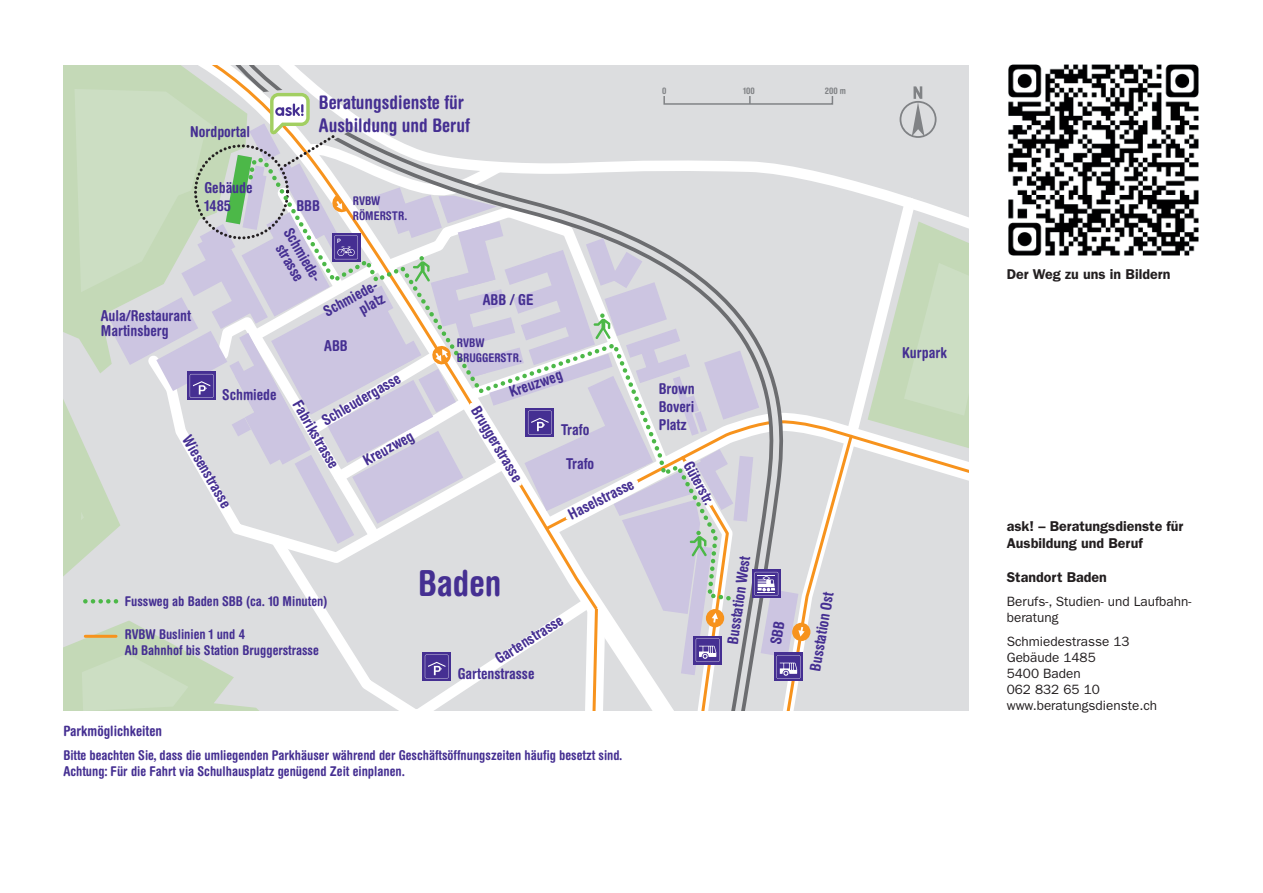
<style>
.page{position:relative;width:1263px;height:893px;background:#fff}
.page>*{position:absolute;margin:0;border:0;box-sizing:border-box;transform-origin:0 0}
.t1{font:700 condensed 36px "Helvetica Rounded LT Std";color:#452f92}
.t2{font:700 condensed 18.75px/22.5px "Helvetica Rounded LT Std";color:#452f92}
.t3{font:700 condensed 15px/18px "Helvetica Rounded LT Std";color:#452f92}
.t4{font:600 14.25px/17.1px "ITC Franklin Gothic Std";color:#231f20}
.t5{font:700 condensed 14.25px "Helvetica Rounded LT Std";color:#452f92}
.t6{font:700 condensed 13.5px/16.2px "Helvetica Rounded LT Std";color:#452f92}
.t7{font:13.5px/16.2px "ITC Franklin Gothic Std";color:#231f20}
.t8{font:700 condensed 12px/14.4px "Helvetica Rounded LT Std";color:#452f92}
.t9{font:700 condensed 9px "Helvetica Rounded LT Std";color:#808285}
</style>
<div class="page">
<svg style="left:922px;top:533px;width:47px;height:20px"></svg>
<div style="left:855px;top:245px;width:67px;height:466px;background:#dcdddf"></div>
<svg style="left:792px;top:65px;width:177px;height:180px;background:#dedfe1"></svg>
<svg style="left:855px;top:419px;width:114px;height:114px;background:#e1dfde"></svg>
<svg style="left:899px;top:86px;width:37px;height:52px;background:#c6c7c9"></svg>
<svg style="left:868px;top:221px;width:101px;height:232px;background:#d1dec9"></svg>
<img style="left:1008px;top:64px;width:191px;height:192px">
<svg style="left:63px;top:73px;width:792px;height:638px;background:#d6d7d9"></svg>
<p class="t3" style="left:190px;top:122px;width:61px">Nordportal</p>
<p class="t3" style="left:205px;top:178px;width:50px">Gebäude<br>1485</p>
<p class="t3" style="left:101px;top:308px;width:92px;line-height:15px">Aula/Restaurant<br>Martinsberg</p>
<p class="t2" style="left:319px;top:91px;width:152px">Beratungsdienste für<br>Ausbildung und Beruf</p>
<p class="t3" style="left:296px;top:196px;width:25px">BBB</p>
<p class="t8" style="left:353px;top:194px;width:56px">RVBW<br>RÖMERSTR.</p>
<p class="t3" style="left:295px;top:225px;width:63px;line-height:15px;text-align:center;rotate:60deg">Schmiede&shy;strasse</p>
<p class="t3" style="left:321px;top:305px;width:63px;line-height:15.1px;text-align:right;rotate:-29deg">Schmiede&shy;platz</p>
<p class="t3" style="left:324px;top:336px;width:25px">ABB</p>
<p class="t3" style="left:483px;top:291px;width:52px">ABB / GE</p>
<p class="t8" style="left:457px;top:336px;width:66px">RVBW<br>BRUGGERSTR.</p>
<p class="t3" style="left:222px;top:385px;width:56px">Schmiede</p>
<p class="t3" style="left:195px;top:432px;width:82px;rotate:60deg">Wiesenstrasse</p>
<p class="t3" style="left:318px;top:413px;width:90px;rotate:-30deg">Schleudergasse</p>
<p class="t3" style="left:305px;top:397px;width:77px;rotate:60deg">Fabrikstrasse</p>
<p class="t3" style="left:360px;top:453px;width:57px;rotate:-29deg">Kreuzweg</p>
<p class="t3" style="left:507px;top:383px;width:57px;rotate:-19deg">Kreuzweg</p>
<p class="t3" style="left:483px;top:403px;width:86px;rotate:59deg">Bruggerstrasse</p>
<p class="t3" style="left:561px;top:421px;width:30px">Trafo</p>
<p class="t3" style="left:566px;top:455px;width:30px">Trafo</p>
<p class="t3" style="left:565px;top:506px;width:73px;rotate:-26deg">Haselstrasse</p>
<p class="t6" style="left:125px;top:593px;width:204px">Fussweg ab Baden SBB (ca. 10 Minuten)</p>
<p class="t6" style="left:125px;top:625px;width:196px">RVBW Buslinien 1 und 4<br>Ab Bahnhof bis Station Bruggerstrasse</p>
<h1 class="t1" style="left:418px;top:561px;width:85px">Baden</h1>
<p class="t3" style="left:492px;top:652px;width:78px;rotate:-32deg">Gartenstrasse</p>
<p class="t3" style="left:458px;top:664px;width:78px">Gartenstrasse</p>
<p class="t5" style="left:63px;top:722px;width:100px">Parkmöglichkeiten</p>
<p class="t6" style="left:63px;top:747px;width:561px">Bitte beachten Sie, dass die umliegenden Parkhäuser während der Geschäftsöffnungszeiten häufig besetzt sind.<br>Achtung: Für die Fahrt via Schulhausplatz genügend Zeit einplanen.</p>
<p class="t9" style="left:662px;top:85px;width:6px">0</p>
<p class="t9" style="left:743px;top:85px;width:13px">100</p>
<p class="t9" style="left:825px;top:85px;width:23px">200 m</p>
<p class="t3" style="left:659px;top:379px;width:37px;text-align:justify">Brown Boveri Platz</p>
<p class="t3" style="left:696px;top:458px;width:49px;rotate:61deg">Güterstr.</p>
<p class="t3" style="left:723px;top:643px;width:91px;rotate:-82deg">Busstation West</p>
<p class="t3" style="left:806px;top:669px;width:81px;rotate:-80deg">Busstation Ost</p>
<p class="t3" style="left:902px;top:343px;width:46px">Kurpark</p>
<p class="t4" style="left:1007px;top:265px;width:165px">Der Weg zu uns in Bildern</p>
<p class="t4" style="left:1007px;top:517px;width:178px">ask! – Beratungsdienste für<br>Ausbildung und Beruf</p>
<p class="t4" style="left:1007px;top:569px;width:102px">Standort Baden</p>
<p class="t7" style="left:1007px;top:593px;width:186px">Berufs-, Studien- und Laufbahn&shy;beratung</p>
<p class="t7" style="left:1007px;top:633px;width:152px">Schmiedestrasse 13<br>Gebäude 1485<br>5400 Baden<br>062 832 65 10 www.beratungsdienste.ch</p>
</div>
